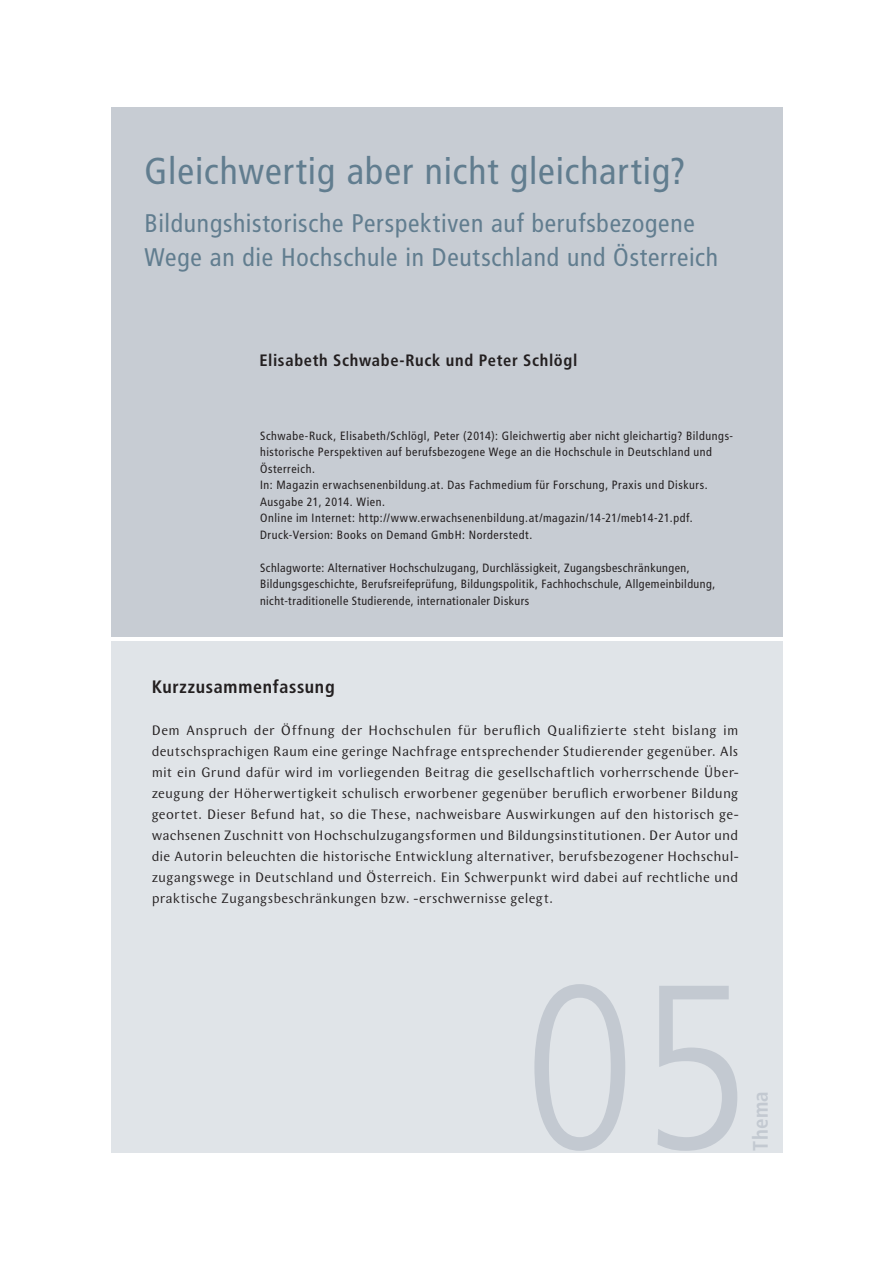
<style>
.page{position:relative;width:893px;height:1263px;background:#fff}
.page>*{position:absolute;margin:0;border:0;box-sizing:border-box;transform-origin:0 0}
.t1{font:300 condensed 234px "Frutiger LT Std";color:#c3c9d1}
.t2{font:condensed 37.5px "Frutiger LT Std";letter-spacing:.025em;color:#617d8f}
.t3{font:condensed 25.5px/34.5px "Frutiger LT Std";letter-spacing:.03em;color:#617d8f}
.t4{font:700 condensed 21px "Frutiger LT Std";letter-spacing:.015em;color:#c3c9d1}
.t5{font:700 condensed 18px "Frutiger LT Std";letter-spacing:.04em;color:#231f20}
.t6{font:700 condensed 16.5px "Frutiger LT Std";letter-spacing:.04em;color:#231f20}
.t7{font:14.25px/21px "Wunderlich";letter-spacing:.01em;color:#231f20;text-align:justify}
.t8{font:condensed 12px/16.5px "Frutiger LT Std";letter-spacing:.045em;color:#231f20}
</style>
<div class="page">
<div style="left:111px;top:641px;width:671px;height:511px;background:#e0e4e8"></div>
<div style="left:111px;top:107px;width:671px;height:529px;background:#c7ccd3"></div>
<h2 class="t2" style="left:145px;top:149px;width:543px">Gleichwertig aber nicht gleichartig?</h2>
<h3 class="t3" style="left:145px;top:206px;width:575px">Bildungshistorische Perspektiven auf berufsbezogene<br>Wege an die Hochschule in Deutschland und Österreich</h3>
<p class="t6" style="left:259px;top:350px;width:319px">Elisabeth Schwabe-Ruck und Peter Schlögl</p>
<p class="t8" style="left:260px;top:427px;width:475px">Schwabe-Ruck, Elisabeth/Schlögl, Peter (2014): Gleichwertig aber nicht gleichartig? Bildungs&shy;historische Perspektiven auf berufsbezogene Wege an die Hochschule in Deutschland und Österreich.<br>In: Magazin erwachsenenbildung.at. Das Fachmedium für Forschung, Praxis und Diskurs.<br>Ausgabe 21, 2014. Wien.<br>Online im Internet: http://www.erwachsenenbildung.at/magazin/14-21/meb14-21.pdf.<br>Druck-Version: Books on Demand GmbH: Norderstedt.</p>
<p class="t8" style="left:260px;top:559px;width:457px">Schlagworte: Alternativer Hochschulzugang, Durchlässigkeit, Zugangsbeschränkungen,<br>Bildungsgeschichte, Berufsreifeprüfung, Bildungspolitik, Fachhochschule, Allgemeinbildung, nicht-traditionelle Studierende, internationaler Diskurs</p>
<p class="t5" style="left:152px;top:676px;width:184px">Kurzzusammenfassung</p>
<p class="t7" style="left:152px;top:719px;width:588px">Dem Anspruch der Öffnung der Hochschulen für beruflich Qualifizierte steht bislang im deutschsprachigen Raum eine geringe Nachfrage entsprechender Studierender gegenüber. Als mit ein Grund dafür wird im vorliegenden Beitrag die gesellschaftlich vorherrschende Über&shy;zeugung der Höherwertigkeit schulisch erworbener gegenüber beruflich erworbener Bildung geortet. Dieser Befund hat, so die These, nachweisbare Auswirkungen auf den historisch ge&shy;wachsenen Zuschnitt von Hochschulzugangsformen und Bildungsinstitutionen. Der Autor und die Autorin beleuchten die historische Entwicklung alternativer, berufsbezogener Hochschul&shy;zugangswege in Deutschland und Österreich. Ein Schwerpunkt wird dabei auf rechtliche und praktische Zugangsbeschränkungen bzw. -erschwernisse gelegt.</p>
<h1 class="t1" style="left:524px;top:935px;width:227px">05</h1>
<h3 class="t4" style="left:748px;top:1151px;width:61px;rotate:-90deg">Thema</h3>
</div>
